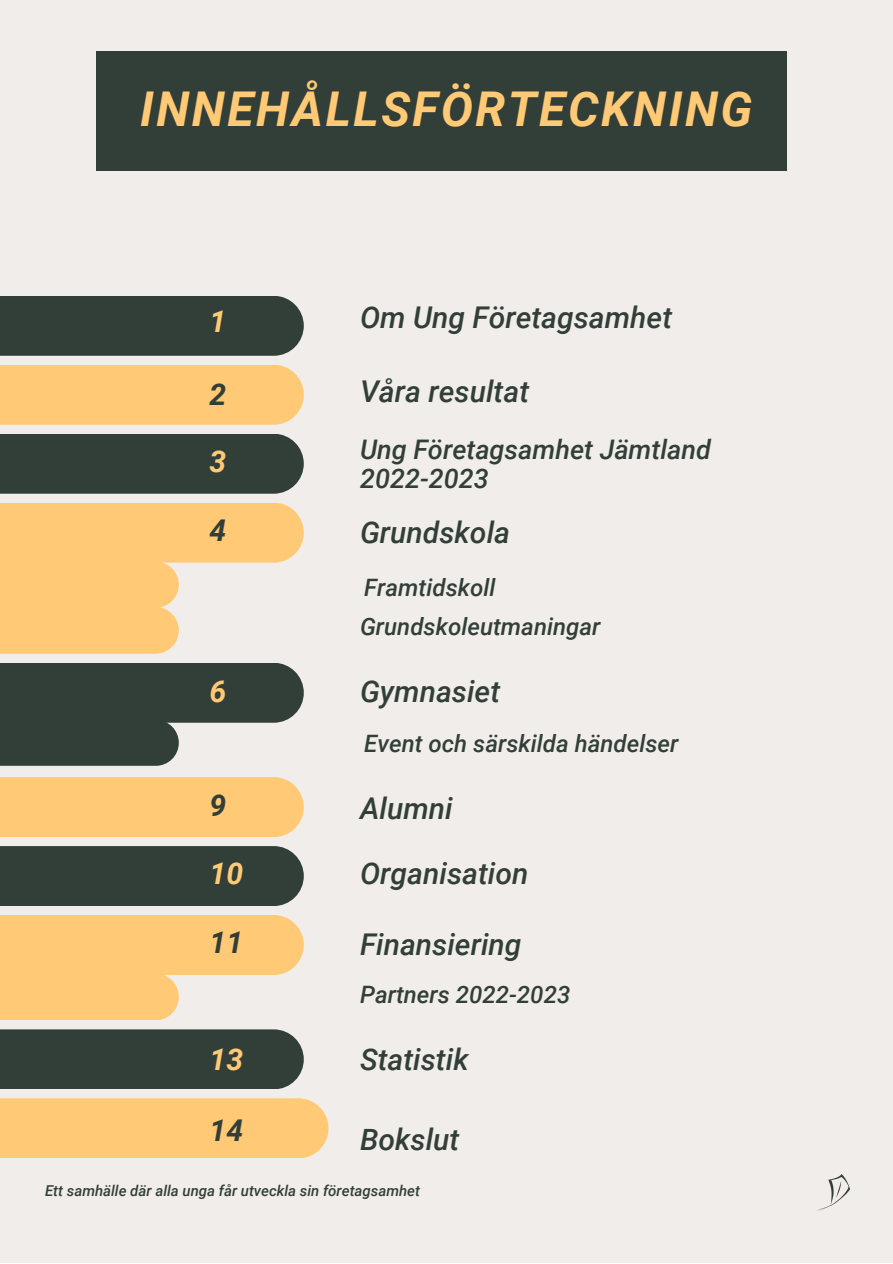
<style>
.page{position:relative;width:893px;height:1264px;background:#fff}
.page>*{position:absolute;margin:0;border:0;box-sizing:border-box;transform-origin:0 0}
.t1{font:italic 700 48px "Roboto";letter-spacing:.05em;color:#ffc975}
.t2{font:italic 500 30px "Roboto";color:#323f38}
.t3{font:italic 700 30px "Roboto";color:#ffc975}
.t4{font:italic 700 30px "Roboto";color:#323f38}
.t5{font:italic 500 27px/29.2px "Roboto";color:#323f38}
.t6{font:italic 500 24px "Roboto";color:#323f38}
.t7{font:italic 500 15px "Roboto";color:#323f38}
</style>
<div class="page">
<div style="left:0;top:0;width:892px;height:1262px;background:#f1edea"></div>
<div style="left:96px;top:51px;width:690px;height:120px;background:#323f38"></div>
<div style="left:0;top:562px;width:179px;height:45px;background:#ffc975"></div>
<div style="left:0;top:296px;width:304px;height:60px;background:#323f38"></div>
<div style="left:0;top:365px;width:304px;height:60px;background:#ffc975"></div>
<div style="left:0;top:434px;width:304px;height:59px;background:#323f38"></div>
<div style="left:0;top:503px;width:304px;height:59px;background:#ffc975"></div>
<div style="left:0;top:663px;width:304px;height:59px;background:#323f38"></div>
<div style="left:0;top:777px;width:304px;height:60px;background:#ffc975"></div>
<div style="left:0;top:846px;width:304px;height:60px;background:#323f38"></div>
<div style="left:0;top:915px;width:304px;height:60px;background:#ffc975"></div>
<div style="left:0;top:1029px;width:304px;height:60px;background:#323f38"></div>
<div style="left:0;top:607px;width:179px;height:46px;background:#ffc975"></div>
<div style="left:0;top:720px;width:179px;height:45px;background:#323f38"></div>
<div style="left:0;top:973px;width:179px;height:47px;background:#ffc975"></div>
<img style="left:818px;top:1174px;width:31px;height:36px">
<div style="left:0;top:1098px;width:328px;height:60px;background:#ffc975"></div>
<p class="t1" style="left:140px;top:81px;width:613px">INNEHÅLLSFÖRTECKNING</p>
<p class="t3" style="left:210px;top:304px;width:18px">1</p>
<p class="t2" style="left:360px;top:300px;width:313px">Om Ung Företagsamhet</p>
<p class="t4" style="left:210px;top:377px;width:18px">2</p>
<p class="t3" style="left:210px;top:444px;width:18px">3</p>
<p class="t4" style="left:210px;top:512px;width:18px">4</p>
<p class="t2" style="left:360px;top:374px;width:171px">Våra resultat</p>
<p class="t5" style="left:360px;top:435px;width:352px">Ung Företagsamhet Jämtland<br>2022-2023</p>
<p class="t2" style="left:360px;top:515px;width:152px">Grundskola</p>
<p class="t6" style="left:364px;top:574px;width:133px">Framtidskoll</p>
<p class="t6" style="left:360px;top:612px;width:242px">Grundskoleutmaningar</p>
<p class="t3" style="left:210px;top:674px;width:18px">6</p>
<p class="t2" style="left:360px;top:674px;width:142px">Gymnasiet</p>
<p class="t6" style="left:364px;top:729px;width:315px">Event och särskilda händelser</p>
<p class="t4" style="left:210px;top:788px;width:18px">9</p>
<p class="t2" style="left:360px;top:791px;width:94px">Alumni</p>
<p class="t3" style="left:210px;top:855px;width:35px">10</p>
<p class="t2" style="left:360px;top:855px;width:170px">Organisation</p>
<p class="t4" style="left:210px;top:924px;width:35px">11</p>
<p class="t2" style="left:360px;top:926px;width:163px">Finansiering</p>
<p class="t6" style="left:360px;top:981px;width:212px">Partners 2022-2023</p>
<p class="t3" style="left:210px;top:1041px;width:35px">13</p>
<p class="t2" style="left:360px;top:1041px;width:110px">Statistik</p>
<p class="t4" style="left:210px;top:1113px;width:35px">14</p>
<p class="t2" style="left:360px;top:1122px;width:101px">Bokslut</p>
<p class="t7" style="left:45px;top:1182px;width:376px">Ett samhälle där alla unga får utveckla sin företagsamhet</p>
</div>
